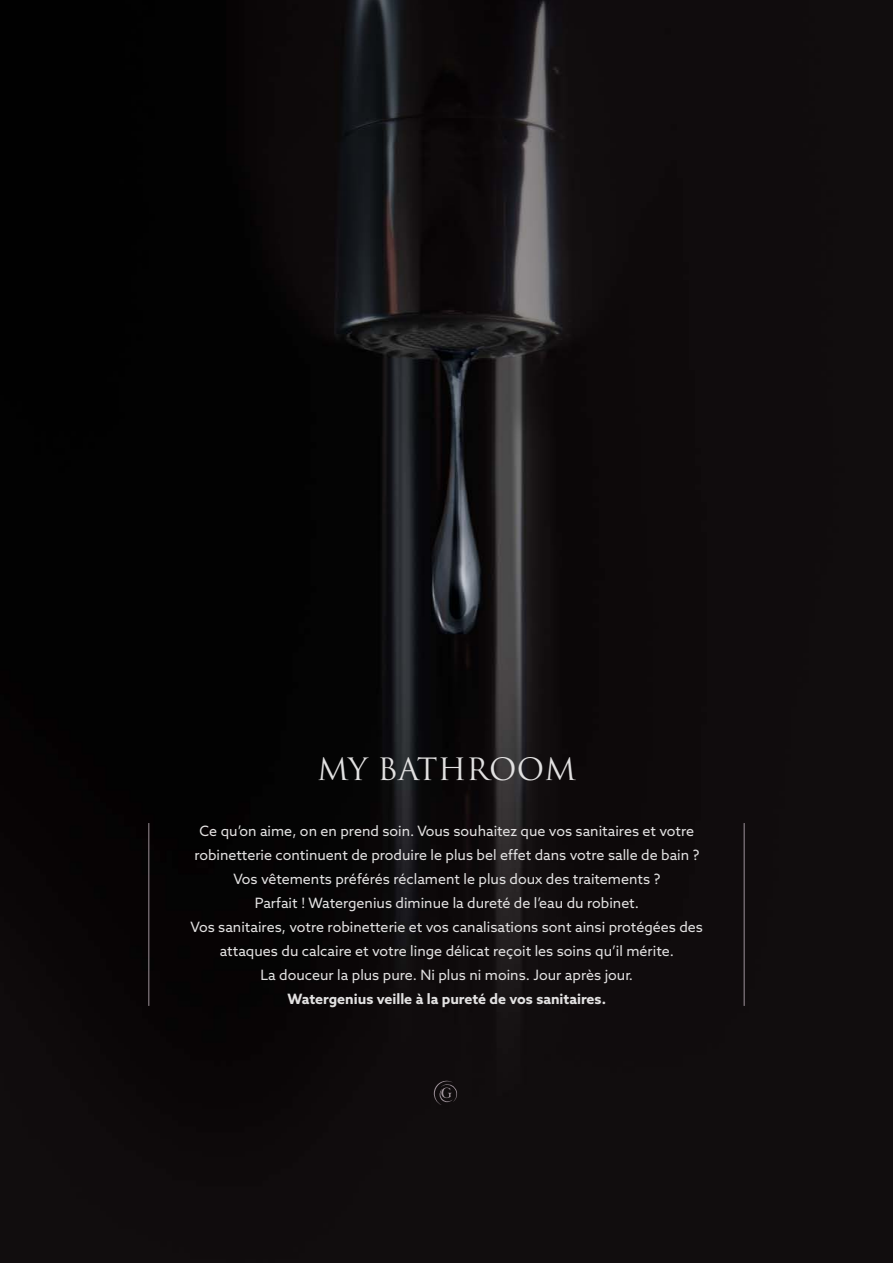
<style>
.page{position:relative;width:893px;height:1263px;background:#fff}
.page>*{position:absolute;margin:0;border:0;box-sizing:border-box;transform-origin:0 0}
.t1{font:30px "Trajan Pro 3";color:#e2e1e1}
.t2{font:14.25px/24px "Azo Sans";color:#e2e1e1;text-align:center}
.t3{font:700 14.25px "Azo Sans";color:#e2e1e1}
</style>
<div class="page">
<img style="left:0;top:0;width:893px;height:1263px">
<hr style="left:148px;top:823px;width:1px;height:183px;background:#9e929a">
<hr style="left:744px;top:823px;width:1px;height:183px;background:#9e929a">
<svg style="left:433px;top:1080px;width:25px;height:25px"></svg>
<h1 class="t1" style="left:317px;top:749px;width:260px">MY BATHROOM</h1>
<p class="t2" style="left:191px;top:819px;width:514px">Ce qu’on aime, on en prend soin. Vous souhaitez que vos sanitaires et votre robinetterie continuent de produire le plus bel effet dans votre salle de bain ?<br>Vos vêtements préférés réclament le plus doux des traitements ?<br>Parfait ! Watergenius diminue la dureté de l’eau du robinet.<br>Vos sanitaires, votre robinetterie et vos canalisations sont ainsi protégées des attaques du calcaire et votre linge délicat reçoit les soins qu’il mérite.<br>La douceur la plus pure. Ni plus ni moins. Jour après jour.</p>
<p class="t3" style="left:288px;top:989px;width:320px">Watergenius veille à la pureté de vos sanitaires.</p>
</div>
